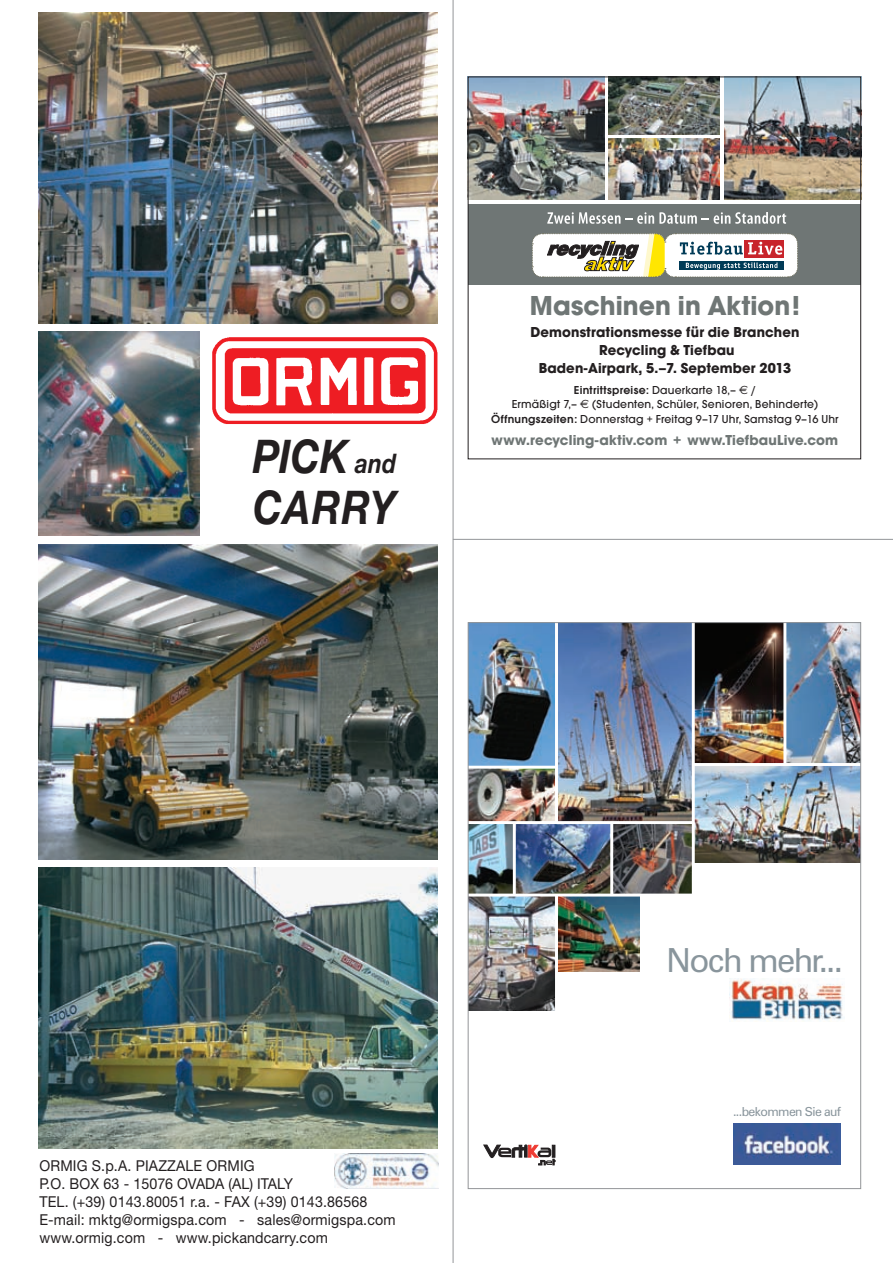
<style>
.page{position:relative;width:893px;height:1263px;background:#fff}
.page>*{position:absolute;margin:0;border:0;box-sizing:border-box;transform-origin:0 0}
.t1{font:italic 700 46.5px/51.4px "Helvetica Neue";color:#231f20;scale:.85 1}
.t2{font:33.3px "Zurich BT";letter-spacing:-.05em;color:#89959c}
.t3{font:700 28.5px "Avant Garde Gothic Itc T";color:#6f7675}
.t4{font:15px/18px "Helvetica Neue";letter-spacing:.01em;color:#231f20;scale:.95 1}
.t5{font:700 15px/18px "Avant Garde Gothic Itc T";letter-spacing:.01em;color:#231f20;text-align:center}
.t6{font:700 15px "Avant Garde Gothic Itc T";letter-spacing:.01em;color:#6f7675}
.t7{font:12.45px "Zurich BT";letter-spacing:-.045em;color:#89959c}
.t8{font:500 12px/14.4px "Avant Garde Gothic Itc T";letter-spacing:.015em;color:#231f20;text-align:center}
.s1{font-size:27px}
.s2{font-weight:600}
.s3{font-family:"Euro Sans";font-weight:400}
</style>
<div class="page">
<svg style="left:343px;top:1153px;width:84px;height:1px"></svg>
<img style="left:334px;top:1154px;width:104px;height:35px">
<img style="left:212px;top:337px;width:226px;height:87px">
<img style="left:38px;top:544px;width:400px;height:315px">
<img style="left:38px;top:13px;width:400px;height:310px">
<img style="left:38px;top:867px;width:400px;height:281px">
<img style="left:38px;top:332px;width:162px;height:204px">
<img style="left:724px;top:79px;width:135px;height:121px">
<img style="left:470px;top:79px;width:135px;height:121px">
<img style="left:609px;top:79px;width:111px;height:56px">
<img style="left:609px;top:139px;width:111px;height:61px">
<div style="left:468px;top:204px;width:393px;height:81px;background:#6f7675"></div>
<svg style="left:547px;top:212px;width:239px;height:12px"></svg>
<svg style="left:532px;top:233px;width:266px;height:45px"></svg>
<div style="left:468px;top:77px;width:393px;height:382px;border:1px solid #231f20"></div>
<svg style="left:484px;top:1145px;width:71px;height:20px"></svg>
<img style="left:695px;top:766px;width:164px;height:97px">
<img style="left:558px;top:624px;width:134px;height:197px">
<img style="left:695px;top:624px;width:88px;height:139px">
<img style="left:470px;top:896px;width:85px;height:114px">
<img style="left:558px;top:897px;width:81px;height:75px">
<img style="left:786px;top:624px;width:73px;height:139px">
<img style="left:470px;top:624px;width:85px;height:142px">
<img style="left:470px;top:769px;width:85px;height:52px">
<img style="left:516px;top:824px;width:94px;height:69px">
<svg style="left:470px;top:824px;width:43px;height:69px"></svg>
<img style="left:613px;top:824px;width:79px;height:69px">
<div style="left:733px;top:1124px;width:108px;height:41px;background:#3c5a98"></div>
<img style="left:741px;top:1124px;width:94px;height:34px">
<img style="left:730px;top:978px;width:114px;height:42px">
<hr style="left:453px;top:0;width:1px;height:1263px;background:#939598">
<hr style="left:453px;top:539px;width:440px;height:1px;background:#939598">
<h1 class="t1" style="left:253px;top:429px;width:170px">PICK <span class="s1">and<br></span>CARRY</h1>
<h3 class="t3" style="left:530px;top:288px;width:272px">Maschinen in Aktion!</h3>
<p class="t5" style="left:530px;top:323px;width:270px">Demonstrationsmesse für die Branchen<br>Recycling &amp; Tiefbau<br>Baden-Airpark, 5.–7. September 2013</p>
<p class="t8" style="left:491px;top:383px;width:349px"><span class="s2">Eintrittspreise:</span> Dauerkarte 18,– <span class="s3">E</span> /<br>Ermäßigt 7,– <span class="s3">E</span> (Studenten, Schüler, Senioren, Behinderte)<br><span class="s2">Öffnungszeiten:</span> Donnerstag + Freitag 9–17 Uhr, Samstag 9–16 Uhr</p>
<p class="t6" style="left:492px;top:431px;width:348px">www.recycling-aktiv.com + www.TiefbauLive.com</p>
<p class="t4" style="left:39px;top:1156px;width:376px">ORMIG S.p.A. PIAZZALE ORMIG<br>P.O. BOX 63 - 15076 OVADA (AL) ITALY<br>TEL. (+39) 0143.80051 r.a. - FAX (+39) 0143.86568<br>E-mail: mktg@ormigspa.com - sales@ormigspa.com www.ormig.com - www.pickandcarry.com</p>
<h2 class="t2" style="left:667px;top:940px;width:178px">Noch mehr...</h2>
<p class="t7" style="left:733px;top:1104px;width:109px">...bekommen Sie auf</p>
</div>
